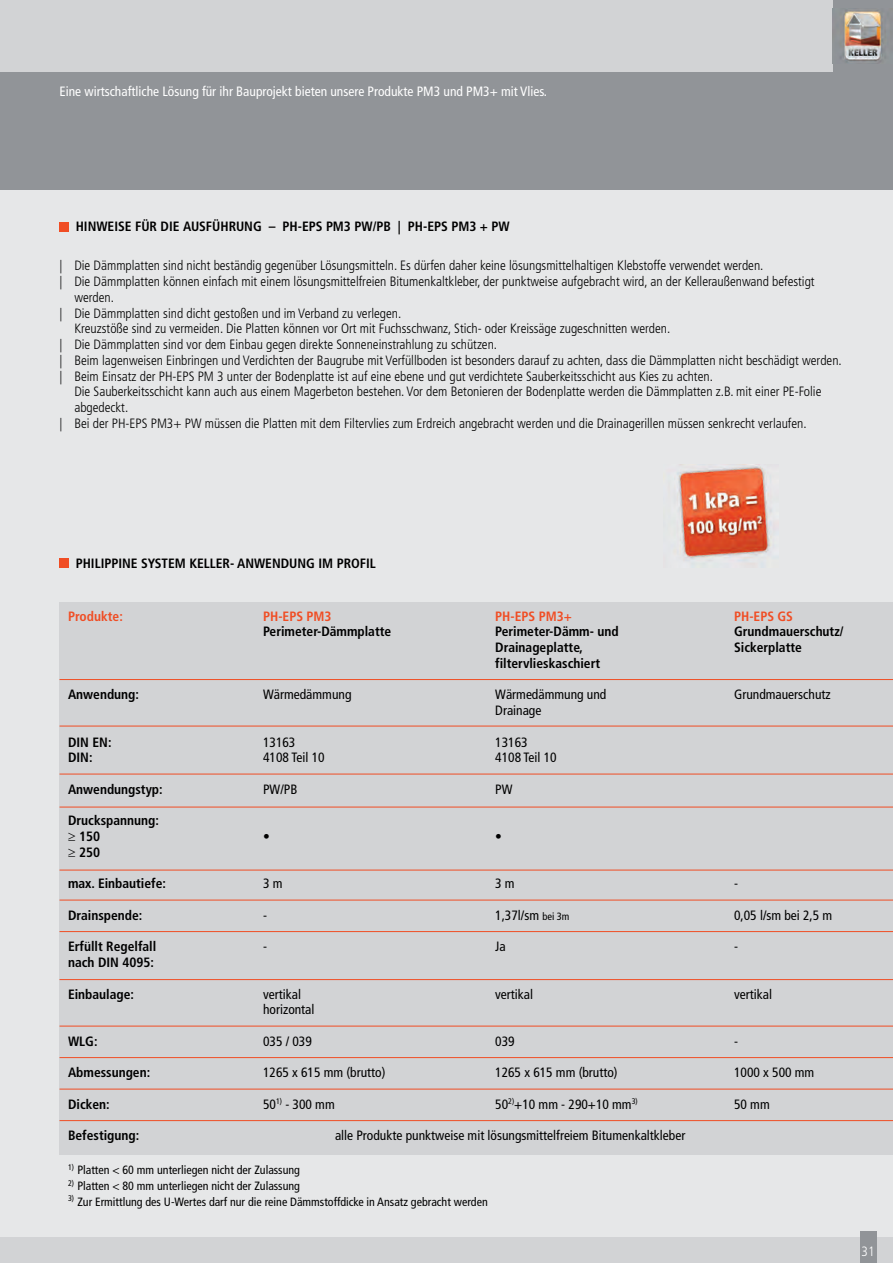
<style>
.page{position:relative;width:893px;height:1263px;background:#e6e7e8}
.page>*{position:absolute;margin:0;border:0;box-sizing:border-box;transform-origin:0 0}
.t1{font:300 condensed 13.5px "Frutiger";color:#000}
.t2{font:700 condensed 13.5px/15.8px "Frutiger";color:#000}
.t3{font:condensed 13.5px/15.8px "Frutiger";color:#000}
.t4{font:condensed 13.5px "Frutiger";color:#fff}
.t5{font:700 condensed 13.5px "Frutiger";color:#f04d24}
.t6{font:300 condensed 13.5px "Frutiger";color:#fff}
.t7{font:condensed 12px "Frutiger";color:#000}
.s1{font-family:"Koz Min Pr 6 N";font-weight:500;font-stretch:normal}
.s2{font-size:10.5px}
</style>
<div class="page">
<div style="left:0;top:1237px;width:893px;height:26px;background:#d2d3d5"></div>
<div style="left:0;top:0;width:893px;height:138px;background:#d2d3d5"></div>
<div style="left:833px;top:0;width:60px;height:75px;background:#919498"></div>
<img style="left:840px;top:10px;width:43px;height:53px">
<div style="left:0;top:72px;width:893px;height:117px;background:#919498"></div>
<div style="left:860px;top:1231px;width:16px;height:32px;background:#919498"></div>
<div style="left:60px;top:602px;width:833px;height:552px;background:#d2d3d5"></div>
<hr style="left:60px;top:679px;width:833px;height:1px;background:#f04d24">
<hr style="left:60px;top:726px;width:833px;height:1px;background:#f04d24">
<hr style="left:60px;top:774px;width:833px;height:1px;background:#f04d24">
<hr style="left:60px;top:807px;width:833px;height:1px;background:#f04d24">
<hr style="left:60px;top:870px;width:833px;height:1px;background:#f04d24">
<hr style="left:60px;top:900px;width:833px;height:1px;background:#f04d24">
<hr style="left:60px;top:931px;width:833px;height:1px;background:#f04d24">
<hr style="left:60px;top:979px;width:833px;height:1px;background:#f04d24">
<hr style="left:60px;top:1026px;width:833px;height:1px;background:#f04d24">
<hr style="left:60px;top:1057px;width:833px;height:1px;background:#f04d24">
<hr style="left:60px;top:1089px;width:833px;height:1px;background:#f04d24">
<hr style="left:60px;top:1120px;width:833px;height:1px;background:#f04d24">
<div style="left:60px;top:222px;width:9px;height:9px;background:#f04d24"></div>
<div style="left:60px;top:558px;width:9px;height:10px;background:#f04d24"></div>
<img style="left:677px;top:466px;width:95px;height:98px">
<p class="t4" style="left:60px;top:86px;width:489px">Eine wirtschaftliche Lösung für ihr Bauprojekt bieten unsere Produkte PM3 und PM3+ mit Vlies.</p>
<p class="t2" style="left:76px;top:220px;width:436px">HINWEISE FÜR DIE AUSFÜHRUNG – PH-EPS PM3 PW/PB | PH-EPS PM3 + PW</p>
<p class="t1" style="left:60px;top:260px;width:705px">| Die Dämmplatten sind nicht beständig gegenüber Lösungsmitteln. Es dürfen daher keine lösungsmittelhaltigen Klebstoffe verwendet werden.</p>
<p class="t1" style="left:60px;top:276px;width:757px">| Die Dämmplatten können einfach mit einem lösungsmittelfreien Bitumenkaltkleber, der punktweise aufgebracht wird, an der Kelleraußenwand befestigt</p>
<p class="t1" style="left:74px;top:292px;width:41px">werden.</p>
<p class="t1" style="left:60px;top:307px;width:343px">| Die Dämmplatten sind dicht gestoßen und im Verband zu verlegen.</p>
<p class="t1" style="left:74px;top:323px;width:597px">Kreuzstöße sind zu vermeiden. Die Platten können vor Ort mit Fuchsschwanz, Stich- oder Kreissäge zugeschnitten werden.</p>
<p class="t1" style="left:60px;top:339px;width:439px">| Die Dämmplatten sind vor dem Einbau gegen direkte Sonneneinstrahlung zu schützen.</p>
<p class="t1" style="left:60px;top:355px;width:784px">| Beim lagenweisen Einbringen und Verdichten der Baugrube mit Verfüllboden ist besonders darauf zu achten, dass die Dämmplatten nicht beschädigt werden.</p>
<p class="t1" style="left:60px;top:370px;width:655px">| Beim Einsatz der PH-EPS PM 3 unter der Bodenplatte ist auf eine ebene und gut verdichtete Sauberkeitsschicht aus Kies zu achten.</p>
<p class="t1" style="left:74px;top:386px;width:748px">Die Sauberkeitsschicht kann auch aus einem Magerbeton bestehen. Vor dem Betonieren der Bodenplatte werden die Dämmplatten z.B. mit einer PE-Folie</p>
<p class="t1" style="left:74px;top:402px;width:55px">abgedeckt.</p>
<p class="t1" style="left:60px;top:418px;width:749px">| Bei der PH-EPS PM3+ PW müssen die Platten mit dem Filtervlies zum Erdreich angebracht werden und die Drainagerillen müssen senkrecht verlaufen.</p>
<p class="t2" style="left:76px;top:556px;width:302px">PHILIPPINE SYSTEM KELLER- ANWENDUNG IM PROFIL</p>
<p class="t5" style="left:68px;top:610px;width:56px">Produkte:</p>
<p class="t2" style="left:68px;top:688px;width:72px">Anwendung:</p>
<p class="t2" style="left:68px;top:735px;width:45px">DIN EN:<br>DIN:</p>
<p class="t2" style="left:68px;top:782px;width:96px">Anwendungstyp:</p>
<p class="t2" style="left:68px;top:814px;width:92px">Druckspannung: ≥ 150<br>≥ 250</p>
<p class="t2" style="left:68px;top:877px;width:99px">max. Einbautiefe:</p>
<p class="t2" style="left:68px;top:908px;width:76px">Drainspende:</p>
<p class="t2" style="left:68px;top:940px;width:90px">Erfu<span class="s1">̈</span>llt Regelfall nach DIN 4095:</p>
<p class="t2" style="left:68px;top:987px;width:67px">Einbaulage:</p>
<p class="t2" style="left:68px;top:1034px;width:31px">WLG:</p>
<p class="t2" style="left:68px;top:1066px;width:84px">Abmessungen:</p>
<p class="t2" style="left:68px;top:1097px;width:43px">Dicken:</p>
<p class="t2" style="left:68px;top:1129px;width:73px">Befestigung:</p>
<p class="t5" style="left:263px;top:610px;width:70px">PH-EPS PM3</p>
<p class="t2" style="left:263px;top:625px;width:130px">Perimeter-Dämmplatte</p>
<p class="t3" style="left:263px;top:688px;width:90px">Wärmedämmung</p>
<p class="t3" style="left:263px;top:735px;width:63px">13163<br>4108 Teil 10</p>
<p class="t3" style="left:263px;top:782px;width:36px">PW/PB</p>
<p class="t3" style="left:263px;top:830px;width:8px">•</p>
<p class="t5" style="left:495px;top:610px;width:78px">PH-EPS PM3+</p>
<p class="t2" style="left:495px;top:625px;width:125px">Perimeter-Dämm- und<br>Drainageplatte, filtervlieskaschiert</p>
<p class="t3" style="left:495px;top:688px;width:113px">Wärmedämmung und<br>Drainage</p>
<p class="t3" style="left:495px;top:735px;width:63px">13163<br>4108 Teil 10</p>
<p class="t3" style="left:495px;top:782px;width:19px">PW</p>
<p class="t3" style="left:495px;top:829px;width:8px">•</p>
<p class="t3" style="left:495px;top:877px;width:21px">3 m</p>
<p class="t3" style="left:495px;top:908px;width:76px">1,37l/sm <span class="s2">bei 3m</span></p>
<p class="t3" style="left:495px;top:940px;width:12px">Ja</p>
<p class="t3" style="left:495px;top:987px;width:39px">vertikal</p>
<p class="t3" style="left:495px;top:1034px;width:21px">039</p>
<p class="t3" style="left:495px;top:1066px;width:124px">1265 x 615 mm (brutto)</p>
<p class="t3" style="left:495px;top:1097px;width:144px">50<sup>2)</sup>+10 mm - 290+10 mm<sup>3)</sup></p>
<p class="t3" style="left:335px;top:1129px;width:352px">alle Produkte punktweise mit lösungsmittelfreiem Bitumenkaltkleber</p>
<p class="t3" style="left:263px;top:877px;width:21px">3 m</p>
<p class="t3" style="left:263px;top:908px;width:5px">-</p>
<p class="t3" style="left:263px;top:940px;width:5px">-</p>
<p class="t3" style="left:263px;top:987px;width:53px">vertikal horizontal</p>
<p class="t3" style="left:263px;top:1034px;width:50px">035 / 039</p>
<p class="t3" style="left:263px;top:1066px;width:124px">1265 x 615 mm (brutto)</p>
<p class="t3" style="left:263px;top:1097px;width:73px">50<sup>1)</sup> - 300 mm</p>
<p class="t7" style="left:68px;top:1165px;width:234px"><sup>1)</sup> Platten &lt; 60 mm unterliegen nicht der Zulassung</p>
<p class="t7" style="left:68px;top:1181px;width:234px"><sup>2)</sup> Platten &lt; 80 mm unterliegen nicht der Zulassung</p>
<p class="t7" style="left:68px;top:1197px;width:421px"><sup>3)</sup> Zur Ermittlung des U-Wertes darf nur die reine Dämmstoffdicke in Ansatz gebracht werden</p>
<p class="t5" style="left:734px;top:610px;width:60px">PH-EPS GS</p>
<p class="t2" style="left:734px;top:625px;width:111px">Grundmauerschutz/<br>Sickerplatte</p>
<p class="t3" style="left:734px;top:688px;width:98px">Grundmauerschutz</p>
<p class="t3" style="left:734px;top:877px;width:5px">-</p>
<p class="t3" style="left:734px;top:908px;width:100px">0,05 l/sm bei 2,5 m</p>
<p class="t3" style="left:734px;top:940px;width:5px">-</p>
<p class="t3" style="left:734px;top:987px;width:39px">vertikal</p>
<p class="t3" style="left:734px;top:1034px;width:5px">-</p>
<p class="t3" style="left:734px;top:1066px;width:82px">1000 x 500 mm</p>
<p class="t3" style="left:734px;top:1097px;width:37px">50 mm</p>
<p class="t6" style="left:862px;top:1245px;width:14px">31</p>
</div>
